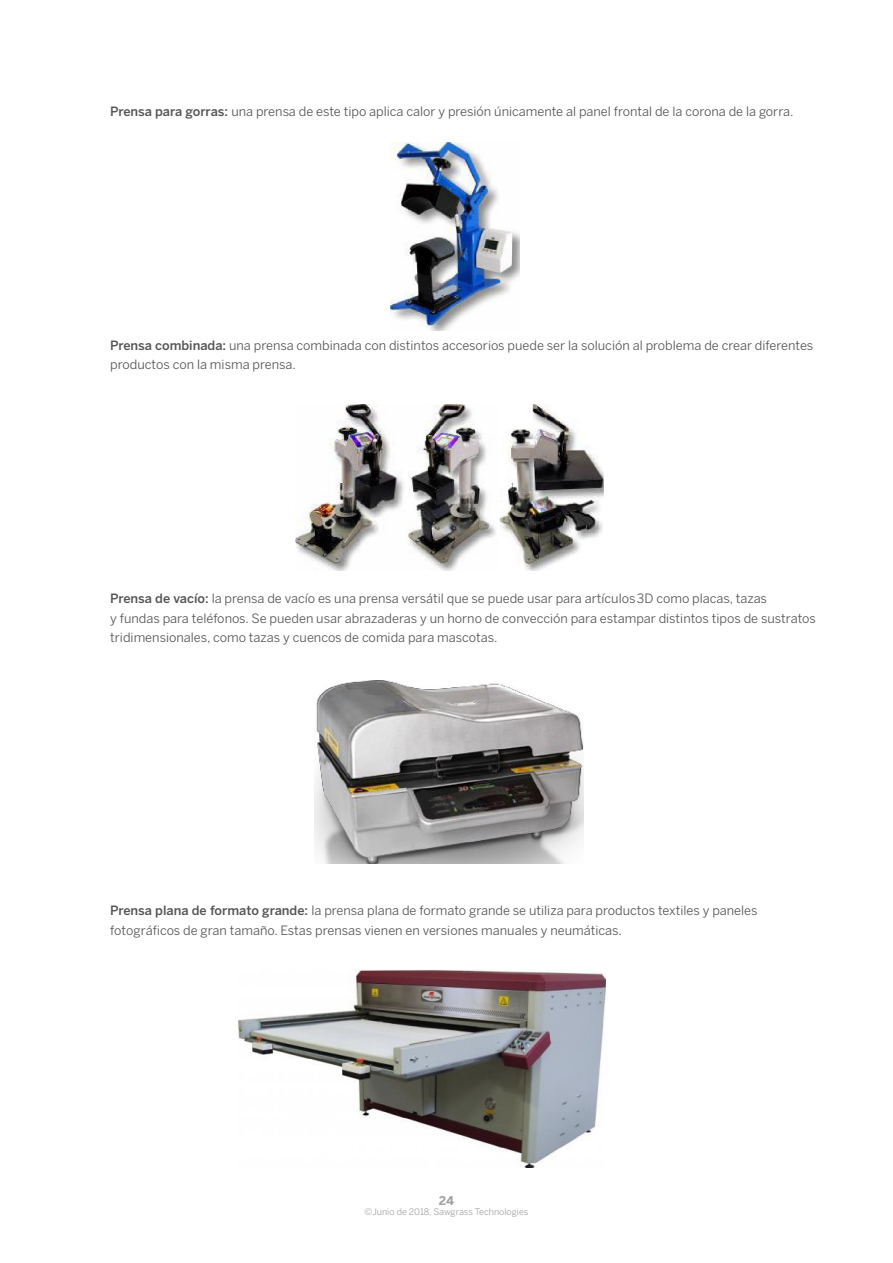
<style>
.page{position:relative;width:893px;height:1263px;background:#fff}
.page>*{position:absolute;margin:0;border:0;box-sizing:border-box;transform-origin:0 0}
.IND1{font:12.75px/19.5px "Benton Sans";color:#545456}
.t1{font:700 12px "Benton Sans";color:#a1a1a5}
.t2{font:9px "Benton Sans";color:#a1a1a5}
.s1{font-weight:500}
</style>
<div class="page">
<img style="left:390px;top:143px;width:129px;height:187px">
<img style="left:295px;top:405px;width:308px;height:166px">
<img style="left:314px;top:680px;width:270px;height:183px">
<img style="left:238px;top:970px;width:367px;height:198px">
<p class="IND1" style="left:110px;top:101px;width:685px"><span class="s1">Prensa para gorras:</span> una prensa de este tipo aplica calor y presión únicamente al panel frontal de la corona de la gorra.</p>
<p class="IND1" style="left:110px;top:335px;width:704px"><span class="s1">Prensa combinada:</span> una prensa combinada con distintos accesorios puede ser la solución al problema de crear diferentes productos con la misma prensa.</p>
<p class="IND1" style="left:110px;top:589px;width:707px"><span class="s1">Prensa de vacío:</span> la prensa de vacío es una prensa versátil que se puede usar para artículos 3D como placas, tazas<br>y fundas para teléfonos. Se pueden usar abrazaderas y un horno de convección para estampar distintos tipos de sustratos tridimensionales, como tazas y cuencos de comida para mascotas.</p>
<p class="IND1" style="left:110px;top:901px;width:649px"><span class="s1">Prensa plana de formato grande:</span> la prensa plana de formato grande se utiliza para productos textiles y paneles fotográficos de gran tamaño. Estas prensas vienen en versiones manuales y neumáticas.</p>
<p class="t1" style="left:439px;top:1193px;width:17px">24</p>
<p class="t2" style="left:365px;top:1207px;width:165px">©Junio de 2018, Sawgrass Technologies</p>
</div>
